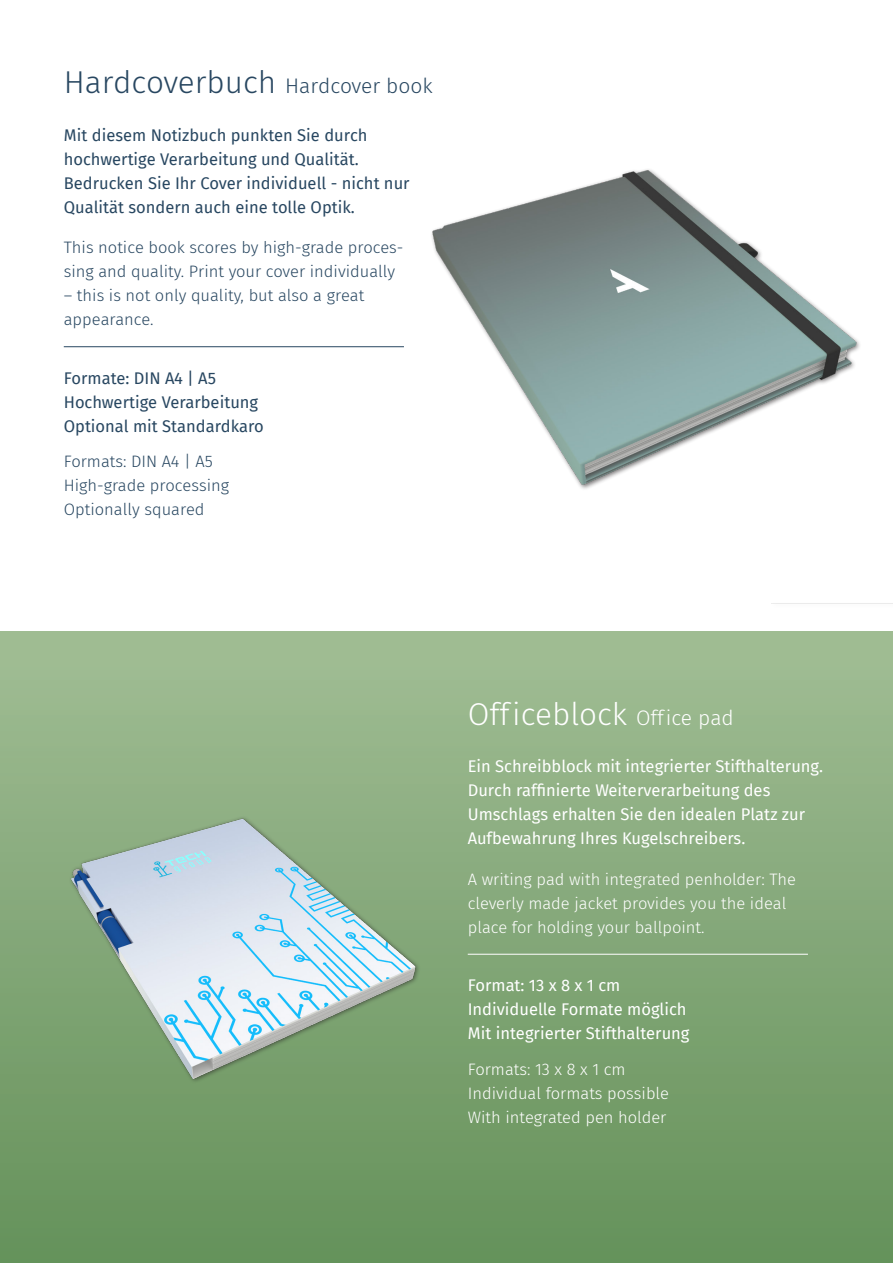
<style>
.page{position:relative;width:893px;height:1263px;background:#fff}
.page>*{position:absolute;margin:0;border:0;box-sizing:border-box;transform-origin:0 0}
.t1{font:300 31.5px "Fira Sans";color:#284761}
.t2{font:300 31.5px "Fira Sans";color:#fff}
.t3{font:16.5px/24px "Fira Sans";color:#fff}
.t4{font:16.5px/24px "Fira Sans";color:#284761}
.t5{font:300 16.5px/24px "Fira Sans";color:#284761}
.t6{font:300 16.5px/24px "Fira Sans";color:#fff}
.s1{font-size:21px}
</style>
<div class="page">
<div style="left:0;top:631px;width:893px;height:632px;background:linear-gradient(to bottom,#a1bd95,#65915a)"></div>
<hr style="left:64px;top:346px;width:340px;height:1px;background:#284761">
<hr style="left:468px;top:954px;width:340px;height:1px;background:#fff">
<img style="left:284px;top:169px;width:576px;height:501px">
<img style="left:0;top:625px;width:542px;height:595px">
<div style="left:770px;top:601px;width:123px;height:471px;background:#231f20;opacity:.6"></div>
<img style="left:772px;top:604px;width:121px;height:659px">
<h1 class="t1" style="left:64px;top:60px;width:370px">Hardcoverbuch <span class="s1">Hardcover book</span></h1>
<p class="t4" style="left:64px;top:122px;width:347px">Mit diesem Notizbuch punkten Sie durch hochwertige Verarbeitung und Qualität.<br>Bedrucken Sie Ihr Cover individuell - nicht nur Qualität sondern auch eine tolle Optik.</p>
<p class="t5" style="left:64px;top:235px;width:341px">This notice book scores by high-grade proces&shy;sing and quality. Print your cover individually</p>
<p class="t5" style="left:64px;top:283px;width:302px">– this is not only quality, but also a great appearance.</p>
<p class="t4" style="left:64px;top:366px;width:202px">Formate: DIN A4 | A5<br>Hochwertige Verarbeitung<br>Optional mit Standardkaro</p>
<p class="t5" style="left:64px;top:450px;width:167px">Formats: DIN A4 | A5<br>High-grade processing<br>Optionally squared</p>
<h1 class="t2" style="left:468px;top:691px;width:268px">Off iceblock <span class="s1">Off ice pad</span></h1>
<p class="t3" style="left:468px;top:754px;width:357px">Ein Schreibblock mit integrierter Stifthalterung.<br>Durch raffinierte Weiterverarbeitung des Umschlags erhalten Sie den idealen Platz zur Aufbewahrung Ihres Kugelschreibers.</p>
<p class="t6" style="left:468px;top:867px;width:330px">A writing pad with integrated penholder: The cleverly made jacket provides you the ideal place for holding your ballpoint.</p>
<p class="t3" style="left:468px;top:973px;width:223px">Format: 13 x 8 x 1 cm<br>Individuelle Formate möglich<br>Mit integrierter Stifthalterung</p>
<p class="t6" style="left:468px;top:1057px;width:203px">Formats: 13 x 8 x 1 cm<br>Individual formats possible<br>With integrated pen holder</p>
</div>
